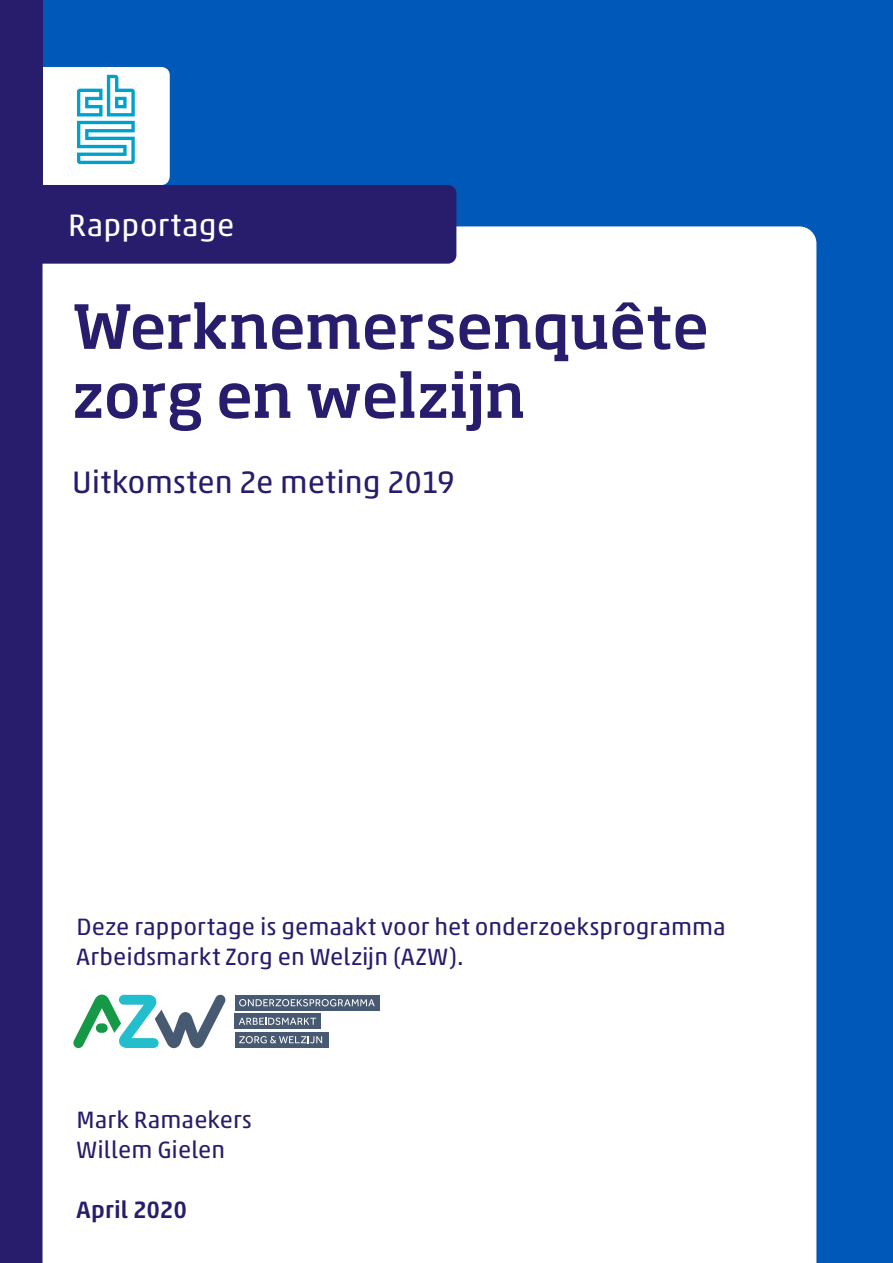
<style>
.page{position:relative;width:893px;height:1263px;background:#0058b8}
.page>*{position:absolute;margin:0;border:0;box-sizing:border-box;transform-origin:0 0}
._00_Titel_publicatie{font:500 60px/69px "Soho Pro";letter-spacing:-.01em;color:#271d6c}
._00_Subtitel{font:31.5px "Akko Pro";color:#271d6c}
._00_Reeksnaam{font:31.5px "Akko Pro";letter-spacing:.005em;color:#fff}
._00_Auteurs{font:24px/30px "Akko Pro";color:#271d6c}
._00_Maand_en_jaartal{font:500 24px "Akko Pro";color:#271d6c}
</style>
<div class="page">
<div style="left:0;top:0;width:43px;height:1263px;background:#271d6c"></div>
<div style="left:43px;top:226px;width:773px;height:1037px;background:#fff"></div>
<svg style="left:42px;top:67px;width:414px;height:197px"></svg>
<svg style="left:73px;top:994px;width:153px;height:54px;background:#a6cdcb"></svg>
<div style="left:96px;top:1023px;width:12px;height:10px;background:#169947;border-radius:5px"></div>
<div style="left:235px;top:995px;width:144px;height:16px;background:#485a72"></div>
<div style="left:235px;top:1013px;width:86px;height:16px;background:#485a72"></div>
<div style="left:235px;top:1032px;width:93px;height:16px;background:#485a72"></div>
<svg style="left:239px;top:999px;width:136px;height:7px"></svg>
<svg style="left:239px;top:1036px;width:83px;height:7px"></svg>
<svg style="left:239px;top:1017px;width:77px;height:8px"></svg>
<p class="_00_Reeksnaam" style="left:68px;top:206px;width:168px">Rapportage</p>
<p class="_00_Titel_publicatie" style="left:72px;top:289px;width:638px">Werknemersenquête zorg en welzijn</p>
<p class="_00_Subtitel" style="left:72px;top:463px;width:384px">Uitkomsten 2e meting 2019</p>
<p class="_00_Auteurs" style="left:77px;top:912px;width:651px">Deze rapportage is gemaakt voor het onderzoeksprogramma<br>Arbeidsmarkt Zorg en Welzijn (AZW).</p>
<p class="_00_Auteurs" style="left:77px;top:1105px;width:177px">Mark Ramaekers</p>
<p class="_00_Auteurs" style="left:77px;top:1135px;width:150px">Willem Gielen</p>
<p class="_00_Maand_en_jaartal" style="left:77px;top:1195px;width:112px">April 2020</p>
</div>
